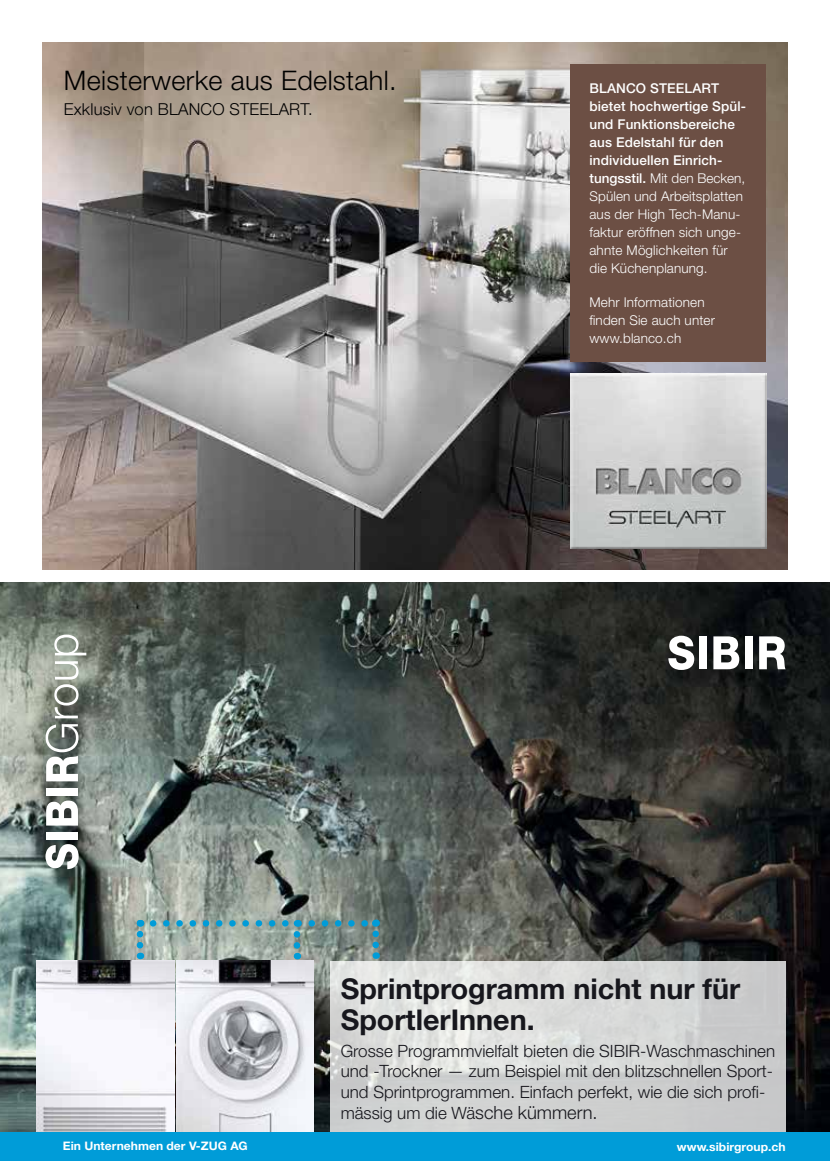
<style>
.page{position:relative;width:830px;height:1161px;background:#fff}
.page>*{position:absolute;margin:0;border:0;box-sizing:border-box;transform-origin:0 0}
.t1{font:700 28.65px/31.3px "Helvetica Neue LT Std";color:#17171d}
.t2{font:300 27px "Helvetica Neue LT Pro";letter-spacing:.01em;color:#000}
.t3{font:300 16.95px/20.4px "Helvetica Neue LT Std";color:#17171d;text-align:justify}
.t4{font:300 16.5px "Helvetica Neue LT Pro";letter-spacing:.01em;color:#000}
.t5{font:300 13.5px/18px "Helvetica Neue LT Pro";letter-spacing:.01em;color:#fff}
.t6{font:700 11.7px "Helvetica Neue LT Std";color:#fff}
.s1{font-weight:500}
.s2{font-size:18.3px}
</style>
<div class="page">
<img style="left:43px;top:43px;width:744px;height:527px">
<div style="left:570px;top:64px;width:195px;height:297px;background:#6c4f44"></div>
<img style="left:570px;top:374px;width:195px;height:174px">
<img style="left:0;top:583px;width:829px;height:549px">
<svg style="left:668px;top:636px;width:26px;height:34px"></svg>
<div style="left:698px;top:636px;width:8px;height:33px;background:#fff"></div>
<svg style="left:713px;top:636px;width:26px;height:33px"></svg>
<div style="left:744px;top:636px;width:8px;height:33px;background:#fff"></div>
<svg style="left:758px;top:636px;width:27px;height:33px"></svg>
<svg style="left:329px;top:961px;width:456px;height:171px;fill:#d3d5d4"></svg>
<img style="left:176px;top:961px;width:138px;height:171px">
<svg style="left:372px;top:934px;width:7px;height:25px"></svg>
<img style="left:37px;top:961px;width:138px;height:171px">
<div style="left:0;top:1132px;width:829px;height:29px;background:#009cd8"></div>
<svg style="left:54px;top:661px;width:24px;height:57px"></svg>
<svg style="left:54px;top:635px;width:32px;height:20px"></svg>
<svg style="left:45px;top:844px;width:34px;height:25px"></svg>
<div style="left:46px;top:832px;width:32px;height:7px;background:#fff"></div>
<svg style="left:46px;top:800px;width:32px;height:25px"></svg>
<div style="left:46px;top:788px;width:32px;height:7px;background:#fff"></div>
<svg style="left:45px;top:724px;width:33px;height:57px"></svg>
<svg style="left:153px;top:920px;width:215px;height:6px"></svg>
<svg style="left:293px;top:934px;width:7px;height:25px"></svg>
<svg style="left:137px;top:934px;width:6px;height:25px"></svg>
<h2 class="t2" style="left:64px;top:64px;width:334px">Meisterwerke aus Edelstahl.</h2>
<p class="t4" style="left:64px;top:99px;width:250px">Exklusiv von BLANCO STEELART.</p>
<p class="t5" style="left:589px;top:78px;width:158px"><span class="s1">BLANCO STEELART bietet hochwertige Spül&shy;und Funktionsbereiche aus Edelstahl für den individuellen Einrich&shy;tungsstil.</span> Mit den Becken,<br>Spülen und Arbeitsplatten aus der High Tech-Manu&shy;faktur eröffnen sich unge&shy;ahnte Möglichkeiten für die Küchenplanung.</p>
<p class="t5" style="left:589px;top:293px;width:127px">Mehr Informationen finden Sie auch unter www.blanco.ch</p>
<h1 class="t1" style="left:340px;top:972px;width:401px">Sprintprogramm nicht nur für<br>SportlerInnen.</h1>
<p class="t3" style="left:340px;top:1040px;width:435px">Grosse Programmvielfalt bieten die SIBIR-Waschmaschinen und -Trockner — zum Beispiel mit den blitzschnellen Sport&shy;und Sprintprogrammen. Einfach perfekt, wie die sich profi-</p>
<p class="t3" style="left:340px;top:1103px;width:258px">mässig um die Wä<span class="s2">sche kümmern.</span></p>
<p class="t6" style="left:63px;top:1138px;width:186px">Ein Unternehmen der V-ZUG AG</p>
<p class="t6" style="left:676px;top:1139px;width:110px">www.sibirgroup.ch</p>
</div>
